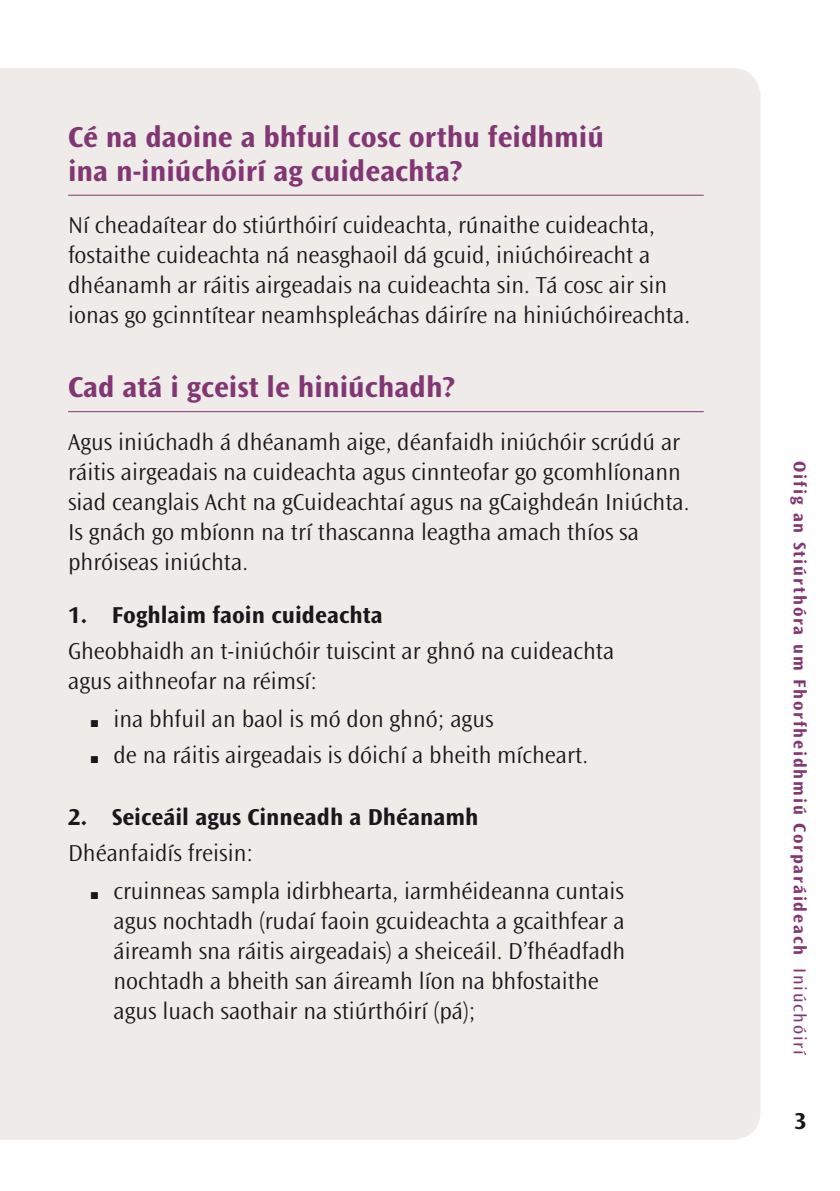
<style>
.page{position:relative;width:840px;height:1191px;background:#fff}
.page>*{position:absolute;margin:0;border:0;box-sizing:border-box;transform-origin:0 0}
.Head_0{font:700 30px/34px "Ocean Sans Std";color:#823673}
.Bodytext__1{font:300 24px/30px "Ocean Sans Std";color:#1a171c}
.Bodytext__3{font:300 24px/30px "Ocean Sans Std";color:#1a171c}
.Head_00{font:700 24px "Ocean Sans Std";color:#1a171c}
.t1{font:700 18px "Ocean Sans Std";letter-spacing:.1em;color:#823673}
.s1{font-weight:400}
</style>
<div class="page">
<div style="left:0;top:68px;width:760px;height:1072px;background:#eeebe9"></div>
<hr style="left:68px;top:195px;width:635px;height:1px;background:#823673">
<hr style="left:68px;top:411px;width:635px;height:1px;background:#823673">
<p class="Head_0" style="left:68px;top:120px;width:537px">Cé na daoine a bhfuil cosc orthu feidhmiú ina n-iniúchóirí ag cuideachta?</p>
<p class="Bodytext__3" style="left:68px;top:211px;width:623px">Ní cheadaítear do stiúrthóirí cuideachta, rúnaithe cuideachta, fostaithe cuideachta ná neasghaoil dá gcuid, iniúchóireacht a dhéanamh ar ráitis airgeadais na cuideachta sin. Tá cosc air sin ionas go gcinntítear neamhspleáchas dáiríre na hiniúchóireachta.</p>
<p class="Head_0" style="left:68px;top:370px;width:388px">Cad atá i gceist le hiniúchadh?</p>
<p class="Bodytext__1" style="left:68px;top:427px;width:622px">Agus iniúchadh á dhéanamh aige, déanfaidh iniúchóir scrúdú ar ráitis airgeadais na cuideachta agus cinnteofar go gcomhlíonann siad ceanglais Acht na gCuideachtaí agus na gCaighdeán Iniúchta.<br>Is gnách go mbíonn na trí thascanna leagtha amach thíos sa phróiseas iniúchta.</p>
<p class="Head_00" style="left:68px;top:602px;width:316px">1. Foghlaim faoin cuideachta</p>
<p class="Bodytext__1" style="left:68px;top:636px;width:547px">Gheobhaidh an t-iniúchóir tuiscint ar ghnó na cuideachta agus aithneofar na réimsí:</p>
<p class="Bodytext__1" style="left:91px;top:705px;width:404px">■ ina bhfuil an baol is mó don ghnó; agus</p>
<p class="Bodytext__1" style="left:91px;top:740px;width:498px">■ de na ráitis airgeadais is dóichí a bheith mícheart.</p>
<p class="Head_00" style="left:68px;top:804px;width:411px">2. Seiceáil agus Cinneadh a Dhéanamh</p>
<p class="Bodytext__1" style="left:68px;top:838px;width:186px">Dhéanfaidís freisin:</p>
<p class="Bodytext__1" style="left:113px;top:876px;width:513px;text-indent:-23px">■ cruinneas sampla idirbhearta, iarmhéideanna cuntais agus nochtadh (rudaí faoin gcuideachta a gcaithfear a áireamh sna ráitis airgeadais) a sheiceáil. D’fhéadfadh nochtadh a bheith san áireamh líon na bhfostaithe agus luach saothair na stiúrthóirí (pá);</p>
<p class="t1" style="left:809px;top:461px;width:595px;rotate:90deg">Oifig an Stiúrthóra um Fhorfheidhmiú Corparáideach <span class="s1">Iniúchóirí</span></p>
<p class="Head_00" style="left:793px;top:1107px;width:14px">3</p>
</div>
